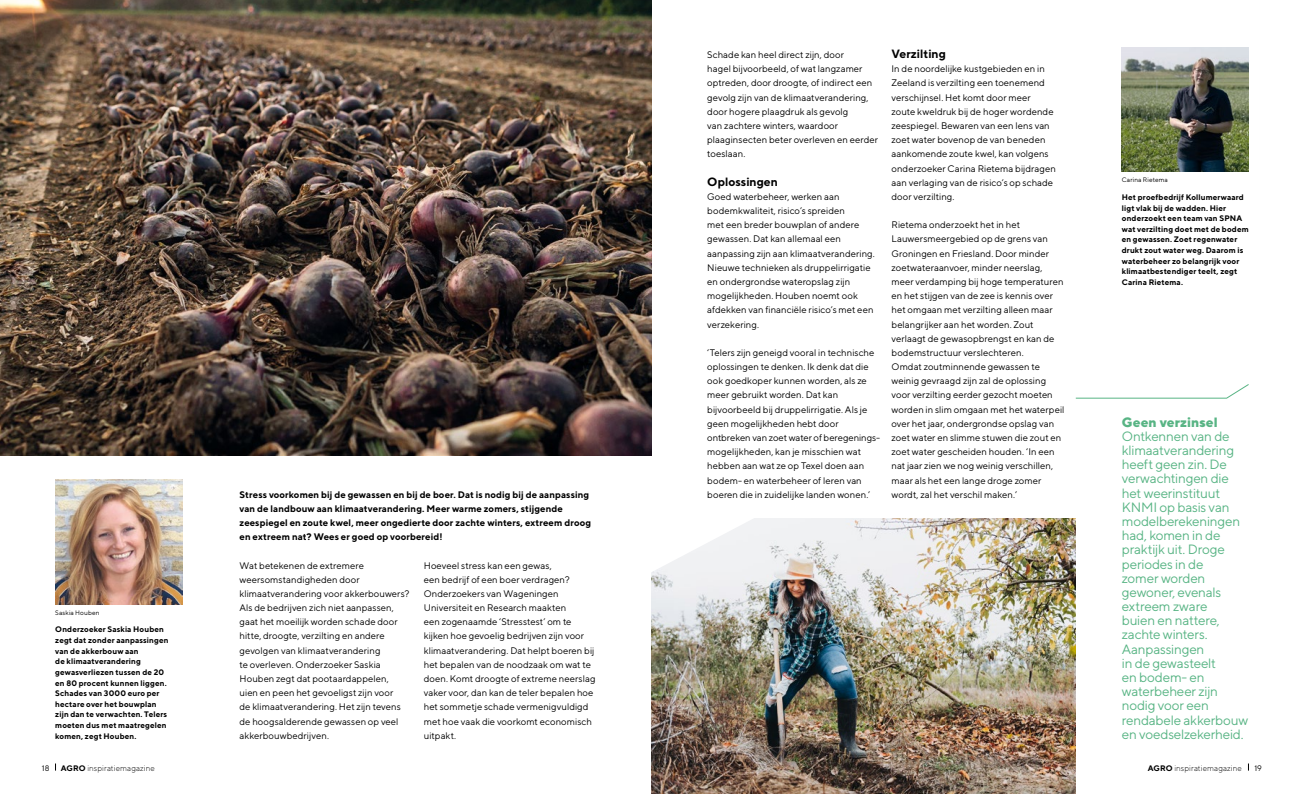
<style>
.page{position:relative;width:1304px;height:794px;background:#fff}
.page>*{position:absolute;margin:0;border:0;box-sizing:border-box;transform-origin:0 0}
.t1{font:13.5px/14.2px "TT Norms";letter-spacing:-.02em;color:#58b484}
.t2{font:800 13.5px "TT Norms";letter-spacing:.005em;color:#58b484}
.t3{font:700 12px "TT Norms";color:#000}
.t4{font:9.5px/14.2px "TT Norms";letter-spacing:.005em;color:#000}
.t5{font:700 9.5px/14.2px "TT Norms";letter-spacing:.01em;color:#000}
.t6{font:700 8px/10.6px "TT Norms";letter-spacing:.015em;color:#000}
.t7{font:300 8px "TT Norms";letter-spacing:.01em;color:#000}
.t8{font:8px "TT Norms";color:#000}
.t9{font:6.5px "TT Norms";letter-spacing:.02em;color:#000}
.s1{font-weight:700}
</style>
<div class="page">
<svg style="left:504px;top:455px;width:114px;height:1px"></svg>
<img style="left:652px;top:519px;width:424px;height:275px">
<svg style="left:651px;top:518px;width:115px;height:72px"></svg>
<img style="left:55px;top:480px;width:127px;height:124px">
<img style="left:1122px;top:47px;width:127px;height:124px">
<svg style="left:1075px;top:384px;width:174px;height:15px"></svg>
<img style="left:0;top:0;width:652px;height:455px">
<p class="t9" style="left:55px;top:608px;width:46px">Saskia Houben</p>
<p class="t6" style="left:55px;top:624px;width:115px">Onderzoeker Saskia Houben zegt dat zonder aanpassingen van de akkerbouw aan<br>de klimaatverandering gewasverliezen tussen de 20 en 80 procent kunnen liggen.<br>Schades van 3000 euro per hectare over het bouwplan zijn dan te verwachten. Telers moeten dus met maatregelen komen, zegt Houben.</p>
<p class="t5" style="left:240px;top:487px;width:353px">Stress voorkomen bij de gewassen en bij de boer. Dat is nodig bij de aanpassing van de landbouw aan klimaatverandering. Meer warme zomers, stijgende zeespiegel en zoute kwel, meer ongedierte door zachte winters, extreem droog en extreem nat? Wees er goed op voorbereid!</p>
<p class="t4" style="left:240px;top:558px;width:171px">Wat betekenen de extremere weersomstandigheden door klimaatverandering voor akkerbouwers?<br>Als de bedrijven zich niet aanpassen, gaat het moeilijk worden schade door hitte, droogte, verzilting en andere gevolgen van klimaatverandering<br>te overleven. Onderzoeker Saskia Houben zegt dat pootaardappelen, uien en peen het gevoeligst zijn voor<br>de klimaatverandering. Het zijn tevens de hoogsalderende gewassen op veel akkerbouwbedrijven.</p>
<p class="t4" style="left:424px;top:558px;width:173px">Hoeveel stress kan een gewas,<br>een bedrijf of een boer verdragen?<br>Onderzoekers van Wageningen Universiteit en Research maakten<br>een zogenaamde ‘Stresstest’ om te kijken hoe gevoelig bedrijven zijn voor klimaatverandering. Dat helpt boeren bij het bepalen van de noodzaak om wat te doen. Komt droogte of extreme neerslag vaker voor, dan kan de teler bepalen hoe het sommetje schade vermenigvuldigd met hoe vaak die voorkomt economisch uitpakt.</p>
<p class="t4" style="left:707px;top:47px;width:172px">Schade kan heel direct zijn, door<br>hagel bijvoorbeeld, of wat langzamer optreden, door droogte, of indirect een gevolg zijn van de klimaatverandering, door hogere plaagdruk als gevolg<br>van zachtere winters, waardoor plaaginsecten beter overleven en eerder toeslaan.</p>
<p class="t3" style="left:707px;top:174px;width:72px">Oplossingen</p>
<p class="t4" style="left:707px;top:189px;width:169px">Goed waterbeheer, werken aan bodemkwaliteit, risico’s spreiden<br>met een breder bouwplan of andere gewassen. Dat kan allemaal een aanpassing zijn aan klimaatverandering.<br>Nieuwe technieken als druppelirrigatie en ondergrondse wateropslag zijn mogelijkheden. Houben noemt ook afdekken van financiële risico’s met een verzekering.</p>
<p class="t4" style="left:707px;top:345px;width:174px">‘Telers zijn geneigd vooral in technische oplossingen te denken. Ik denk dat die ook goedkoper kunnen worden, als ze meer gebruikt worden. Dat kan bijvoorbeeld bij druppelirrigatie. Als je geen mogelijkheden hebt door ontbreken van zoet water of beregenings&shy;mogelijkheden, kan je misschien wat hebben aan wat ze op Texel doen aan bodem- en waterbeheer of leren van boeren die in zuidelijke landen wonen.’</p>
<p class="t3" style="left:891px;top:46px;width:56px">Verzilting</p>
<p class="t4" style="left:891px;top:62px;width:166px">In de noordelijke kustgebieden en in Zeeland is verzilting een toenemend verschijnsel. Het komt door meer zoute kweldruk bij de hoger wordende zeespiegel. Bewaren van een lens van zoet water bovenop de van beneden aankomende zoute kwel, kan volgens onderzoeker Carina Rietema bijdragen aan verlaging van de risico’s op schade door verzilting.</p>
<p class="t4" style="left:891px;top:218px;width:174px">Rietema onderzoekt het in het Lauwersmeergebied op de grens van Groningen en Friesland. Door minder zoetwateraanvoer, minder neerslag, meer verdamping bij hoge temperaturen en het stijgen van de zee is kennis over het omgaan met verzilting alleen maar belangrijker aan het worden. Zout verlaagt de gewasopbrengst en kan de bodemstructuur verslechteren.<br>Omdat zoutminnende gewassen te weinig gevraagd zijn zal de oplossing voor verzilting eerder gezocht moeten worden in slim omgaan met het waterpeil over het jaar, ondergrondse opslag van zoet water en slimme stuwen die zout en zoet water gescheiden houden. ‘In een nat jaar zien we nog weinig verschillen, maar als het een lange droge zomer wordt, zal het verschil maken.’</p>
<p class="t9" style="left:1122px;top:176px;width:48px">Carina Rietema</p>
<p class="t6" style="left:1122px;top:192px;width:128px">Het proefbedrijf Kollumerwaard ligt vlak bij de wadden. Hier onderzoekt een team van SPNA wat verzilting doet met de bodem en gewassen. Zoet regenwater drukt zout water weg. Daarom is waterbeheer zo belangrijk voor klimaatbestendiger teelt, zegt<br>Carina Rietema.</p>
<h1 class="t2" style="left:1122px;top:413px;width:97px">Geen verzinsel</h1>
<p class="t1" style="left:1122px;top:429px;width:128px">Ontkennen van de klimaatverandering heeft geen zin. De verwachtingen die het weerinstituut<br>KNMI op basis van modelberekeningen had, komen in de praktijk uit. Droge periodes in de<br>zomer worden gewoner, evenals extreem zware<br>buien en nattere, zachte winters.<br>Aanpassingen<br>in de gewasteelt<br>en bodem- en waterbeheer zijn nodig voor een rendabele akkerbouw en voedselzekerheid.</p>
<p class="t8" style="left:42px;top:763px;width:9px">18</p>
<p class="t7" style="left:61px;top:763px;width:96px"><span class="s1">AGRO</span> inspiratiemagazine</p>
<p class="t7" style="left:1148px;top:763px;width:96px"><span class="s1">AGRO</span> inspiratiemagazine</p>
<p class="t8" style="left:1254px;top:763px;width:9px">19</p>
</div>
